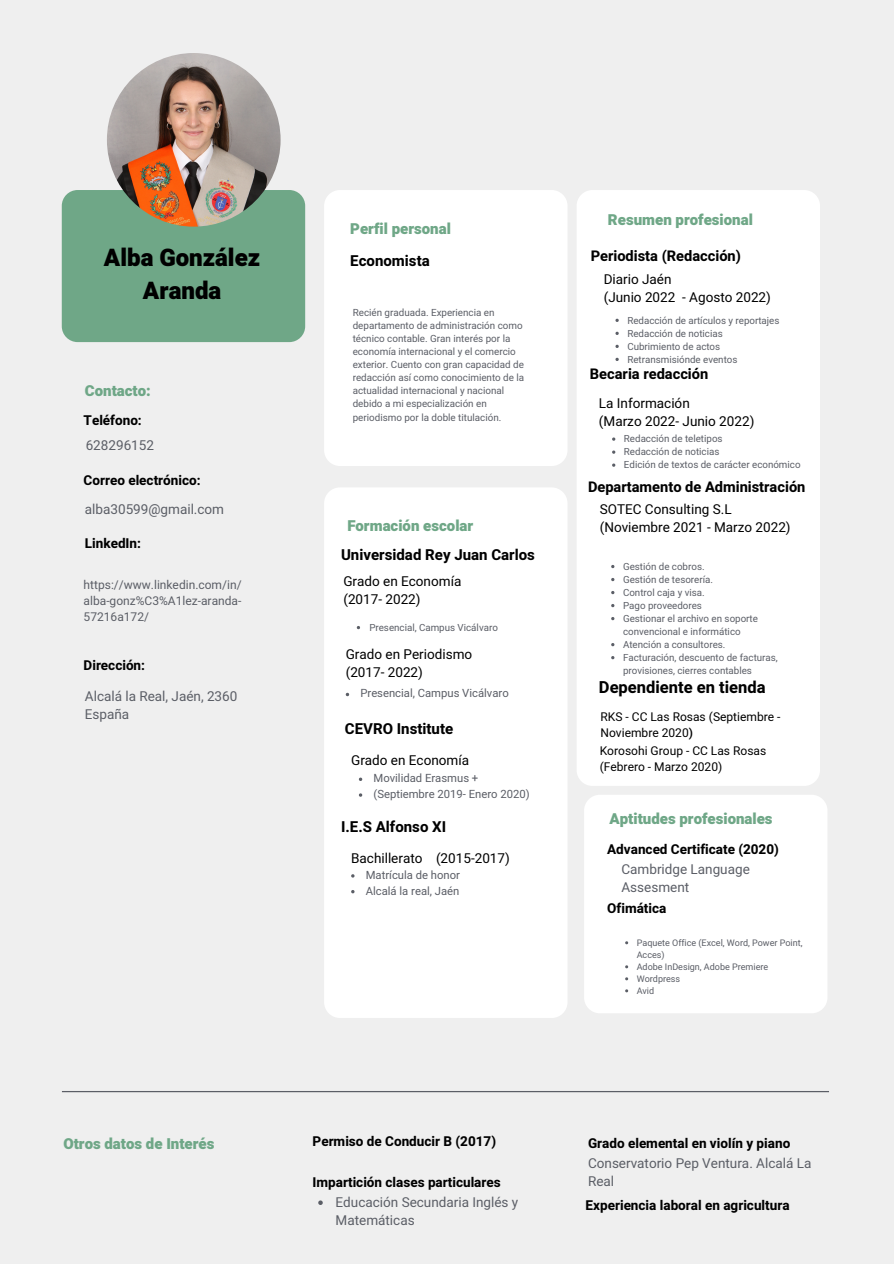
<style>
.page{position:relative;width:894px;height:1264px;background:#fff}
.page>*{position:absolute;margin:0;border:0;box-sizing:border-box;transform-origin:0 0}
.t1{font:900 24px/32.7px "Heebo";color:#000;text-align:center}
.t2{font:700 16.5px "Heebo";color:#000}
.t3{font:900 15px "Heebo";color:#6fa787}
.t4{font:700 15px "Heebo";color:#000}
.t5{font:700 14.55px "Heebo";color:#000}
.t6{font:13.5px/18px "Heebo";color:#000}
.t7{font:700 13.5px "Heebo";color:#000}
.t8{font:13.5px/18px "Heebo";color:#5b5e66}
.t9{font:12px/16px "Heebo";color:#000}
.t10{font:12px/16px "Heebo";color:#5b5e66;text-align:justify}
.t11{font:11.25px/15.8px "Heebo";color:#5b5e66}
.t12{font:9.9px/13px "Heebo";color:#5b5e66}
.t13{font:9.75px/13px "Heebo";color:#5b5e66}
.t14{font:9px/12px "Heebo";color:#5b5e66}
.s1{font-weight:500}
</style>
<div class="page">
<div style="left:0;top:0;width:893px;height:1263px;background:#efefef"></div>
<div style="left:62px;top:190px;width:243px;height:152px;background:#6fa787;border-radius:16px"></div>
<img style="left:107px;top:53px;width:173px;height:174px;border-radius:50%">
<svg style="left:62px;top:1091px;width:766px;height:1px"></svg>
<div style="left:584px;top:794px;width:243px;height:219px;background:#fff;border-radius:16px"></div>
<div style="left:576px;top:190px;width:243px;height:596px;background:#fff;border-radius:16px"></div>
<div style="left:324px;top:190px;width:243px;height:276px;background:#fff;border-radius:16px"></div>
<div style="left:324px;top:487px;width:243px;height:530px;background:#fff;border-radius:16px"></div>
<svg style="left:359px;top:777px;width:3px;height:4px"></svg>
<svg style="left:318px;top:1200px;width:4px;height:4px"></svg>
<svg style="left:612px;top:437px;width:3px;height:4px"></svg>
<svg style="left:612px;top:450px;width:3px;height:4px"></svg>
<svg style="left:612px;top:463px;width:3px;height:4px"></svg>
<h1 class="t1" style="left:104px;top:242px;width:158px">Alba González<br>Aranda</h1>
<h3 class="t3" style="left:85px;top:380px;width:67px">Contacto:</h3>
<h3 class="t7" style="left:84px;top:410px;width:60px">Teléfono:</h3>
<h3 class="t8" style="left:86px;top:437px;width:70px">628296152</h3>
<h3 class="t7" style="left:84px;top:471px;width:118px">Correo electrónico:</h3>
<h3 class="t8" style="left:85px;top:501px;width:141px">alba30599@gmail.com</h3>
<h3 class="t7" style="left:85px;top:534px;width:58px">LinkedIn:</h3>
<p class="t10" style="left:84px;top:576px;width:159px">https://www.linkedin.com/in/ alba-gonz%C3%A1lez-aranda-57216a172/</p>
<h3 class="t7" style="left:84px;top:655px;width:63px">Dirección:</h3>
<h3 class="t8" style="left:85px;top:687px;width:154px">Alcalá la Real, Jaén, 2360<br>España</h3>
<h3 class="t3" style="left:350px;top:219px;width:102px">Perfil personal</h3>
<h3 class="t4" style="left:350px;top:250px;width:81px">Economista</h3>
<p class="t12" style="left:352px;top:306px;width:173px">Recién graduada. Experiencia en departamento de administración como técnico contable. Gran interés por la economía internacional y el comercio exterior. Cuento con gran capacidad de redacción así como conocimiento de la actualidad internacional y nacional debido a mi especialización en periodismo por la doble titulación.</p>
<h3 class="t3" style="left:347px;top:515px;width:127px">Formación escolar</h3>
<h3 class="t4" style="left:341px;top:544px;width:195px">Universidad Rey Juan Carlos</h3>
<h3 class="t6" style="left:343px;top:573px;width:119px">Grado en Economía (2017- 2022)</h3>
<p class="t13" style="left:369px;top:621px;width:130px">Presencial, Campus Vicálvaro</p>
<h3 class="t6" style="left:345px;top:645px;width:128px">Grado en Periodismo (2017- 2022)</h3>
<p class="t11" style="left:360px;top:686px;width:150px">Presencial, Campus Vicálvaro</p>
<h3 class="t4" style="left:345px;top:718px;width:110px">CEVRO Institute</h3>
<h3 class="t6" style="left:351px;top:752px;width:119px">Grado en Economía</h3>
<p class="t11" style="left:373px;top:770px;width:157px">Movilidad Erasmus + (Septiembre 2019- Enero 2020)</p>
<h3 class="t4" style="left:341px;top:816px;width:107px">I.E.S Alfonso XI</h3>
<h3 class="t6" style="left:351px;top:850px;width:160px">Bachillerato (2015-2017)</h3>
<p class="t11" style="left:366px;top:867px;width:96px">Matrícula de honor<br>Alcalá la real, Jaén</p>
<h3 class="t3" style="left:607px;top:210px;width:146px">Resumen profesional</h3>
<h3 class="t5" style="left:590px;top:246px;width:152px">Periodista (Redacción)</h3>
<h3 class="t6" style="left:603px;top:270px;width:169px">Diario Jaén<br>(Junio 2022 - Agosto 2022)</h3>
<p class="t13" style="left:627px;top:314px;width:153px">Redacción de artículos y reportajes<br>Redacción de noticias<br>Cubrimiento de actos<br>Retransmisiónde eventos</p>
<h3 class="t5" style="left:589px;top:363px;width:120px">Becaria redacción</h3>
<h3 class="t6" style="left:598px;top:394px;width:157px">La Información<br>(Marzo 2022- Junio 2022)</h3>
<p class="t13" style="left:623px;top:433px;width:178px">Redacción de teletipos<br>Redacción de noticias<br>Edición de textos de carácter económico</p>
<h3 class="t5" style="left:588px;top:477px;width:219px">Departamento de Administración</h3>
<h3 class="t6" style="left:599px;top:501px;width:192px">SOTEC Consulting S.L (Noviembre 2021 - Marzo 2022)</h3>
<p class="t13" style="left:623px;top:560px;width:156px">Gestión de cobros.<br>Gestión de tesorería.<br>Control caja y visa.<br>Pago proveedores<br>Gestionar el archivo en soporte convencional e informático<br>Atención a consultores.<br>Facturación, descuento de facturas, provisiones, cierres contables</p>
<h2 class="t2" style="left:598px;top:675px;width:168px">Dependiente en tienda</h2>
<p class="t9" style="left:600px;top:709px;width:181px">RKS - CC Las Rosas (Septiembre -<br>Noviembre 2020<span class="s1">)</span></p>
<p class="t9" style="left:599px;top:743px;width:168px">Korosohi Group - CC Las Rosas (Febrero - Marzo 2020)</p>
<h3 class="t3" style="left:609px;top:807px;width:164px">Aptitudes profesionales</h3>
<h3 class="t7" style="left:607px;top:840px;width:173px">Advanced Certificate (2020)</h3>
<h3 class="t8" style="left:621px;top:861px;width:130px">Cambridge Language<br>Assesment</h3>
<h3 class="t7" style="left:607px;top:898px;width:61px">Ofimática</h3>
<p class="t14" style="left:636px;top:937px;width:167px">Paquete Office (Excel, Word, Power Point,<br>Acces)<br>Adobe InDesign, Adobe Premiere<br>Wordpress<br>Avid</p>
<h3 class="t3" style="left:63px;top:1132px;width:153px">Otros datos de Interés</h3>
<h3 class="t7" style="left:312px;top:1131px;width:185px">Permiso de Conducir B (2017)</h3>
<h3 class="t7" style="left:588px;top:1133px;width:204px">Grado elemental en violín y piano</h3>
<h3 class="t8" style="left:588px;top:1154px;width:225px">Conservatorio Pep Ventura. Alcalá La<br>Real</h3>
<h3 class="t7" style="left:312px;top:1173px;width:190px">Impartición clases particulares</h3>
<h3 class="t8" style="left:335px;top:1193px;width:184px">Educación Secundaria Inglés y<br>Matemáticas</h3>
<h3 class="t7" style="left:585px;top:1195px;width:205px">Experiencia laboral en agricultura</h3>
</div>
